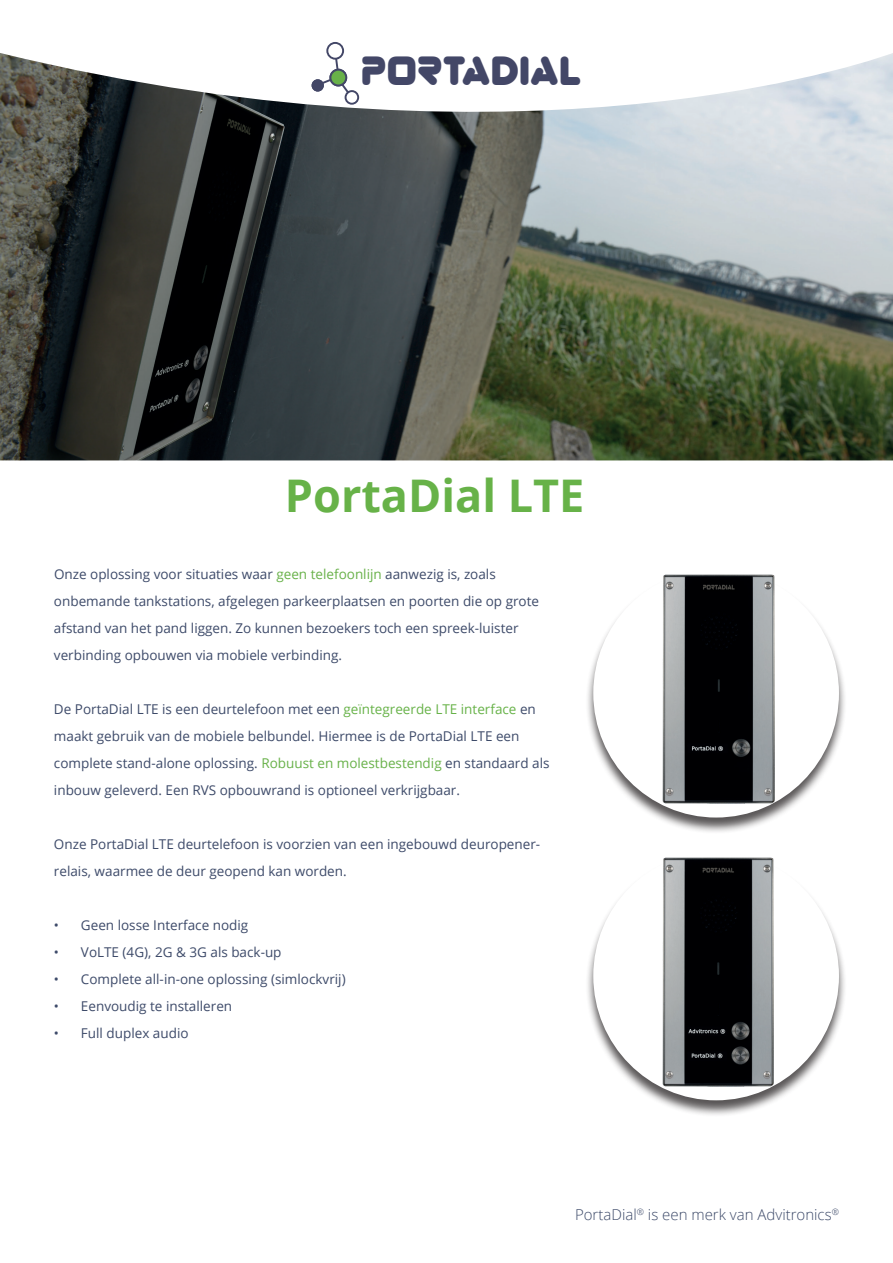
<style>
.page{position:relative;width:893px;height:1263px;background:#fff}
.page>*{position:absolute;margin:0;border:0;box-sizing:border-box;transform-origin:0 0}
.t1{font:700 45px "Open Sans";color:#67b248}
.t2{font:40.65px "Zorque";letter-spacing:.01em;color:#434767}
.t3{font:300 15px "Open Sans";color:#3d4a69}
.t4{font:13.5px/27px "Open Sans";color:#3d4a69}
.s1{color:#68b149}
.s2{color:#67b248}
</style>
<div class="page">
<img style="left:0;top:53px;width:893px;height:407px">
<div style="left:585px;top:569px;width:262px;height:265px;background:#231f20;opacity:.75"></div>
<div style="left:593px;top:569px;width:246px;height:248px;background:#fff;border-radius:50%"></div>
<img style="left:663px;top:574px;width:111px;height:229px">
<img style="left:309px;top:53px;width:61px;height:57px">
<img style="left:309px;top:53px;width:54px;height:55px">
<svg style="left:312px;top:42px;width:47px;height:63px"></svg>
<img style="left:326px;top:66px;width:29px;height:28px">
<div style="left:330px;top:70px;width:16px;height:15px;background:#68b149;border-radius:50%"></div>
<div style="left:329px;top:69px;width:18px;height:17px;border:2px solid #434767;border-radius:50%"></div>
<img style="left:309px;top:76px;width:23px;height:24px">
<div style="left:313px;top:80px;width:10px;height:11px;background:#434767;border-radius:50%"></div>
<div style="left:312px;top:79px;width:12px;height:13px;border:2px solid #434767;border-radius:50%"></div>
<div style="left:585px;top:852px;width:262px;height:265px;background:#231f20;opacity:.75"></div>
<div style="left:593px;top:851px;width:246px;height:249px;background:#fff;border-radius:50%"></div>
<img style="left:663px;top:858px;width:111px;height:228px">
<h2 class="t2" style="left:361px;top:47px;width:221px">PORTADIAL</h2>
<h1 class="t1" style="left:285px;top:464px;width:301px">PortaDial LTE</h1>
<p class="t4" style="left:54px;top:560px;width:487px">Onze oplossing voor situaties waar <span class="s1">geen telefoonlijn</span> aanwezig is, zoals onbemande tankstations, afgelegen parkeerplaatsen en poorten die op grote afstand van het pand liggen. Zo kunnen bezoekers toch een spreek-luister verbinding opbouwen via mobiele verbinding.</p>
<p class="t4" style="left:54px;top:695px;width:497px">De PortaDial LTE is een deurtelefoon met een <span class="s2">geïntegreerde LTE interface</span> en maakt gebruik van de mobiele belbundel. Hiermee is de PortaDial LTE een complete stand-alone oplossing. <span class="s1">Robuust en molestbestendig</span> en standaard als inbouw geleverd. Een RVS opbouwrand is optioneel verkrijgbaar.</p>
<p class="t4" style="left:54px;top:830px;width:488px">Onze PortaDial LTE deurtelefoon is voorzien van een ingebouwd deuropener&shy;relais, waarmee de deur geopend kan worden.</p>
<p class="t4" style="left:54px;top:911px;width:196px">• Geen losse Interface nodig</p>
<p class="t4" style="left:54px;top:938px;width:229px">• VoLTE (4G), 2G &amp; 3G als back-up</p>
<p class="t4" style="left:54px;top:965px;width:293px">• Complete all-in-one oplossing (simlockvrij)</p>
<p class="t4" style="left:54px;top:992px;width:180px">• Eenvoudig te installeren</p>
<p class="t4" style="left:54px;top:1019px;width:136px">• Full duplex audio</p>
<p class="t3" style="left:575px;top:1205px;width:265px">PortaDial<sup>®</sup> is een merk van Advitronics<sup>®</sup></p>
</div>
